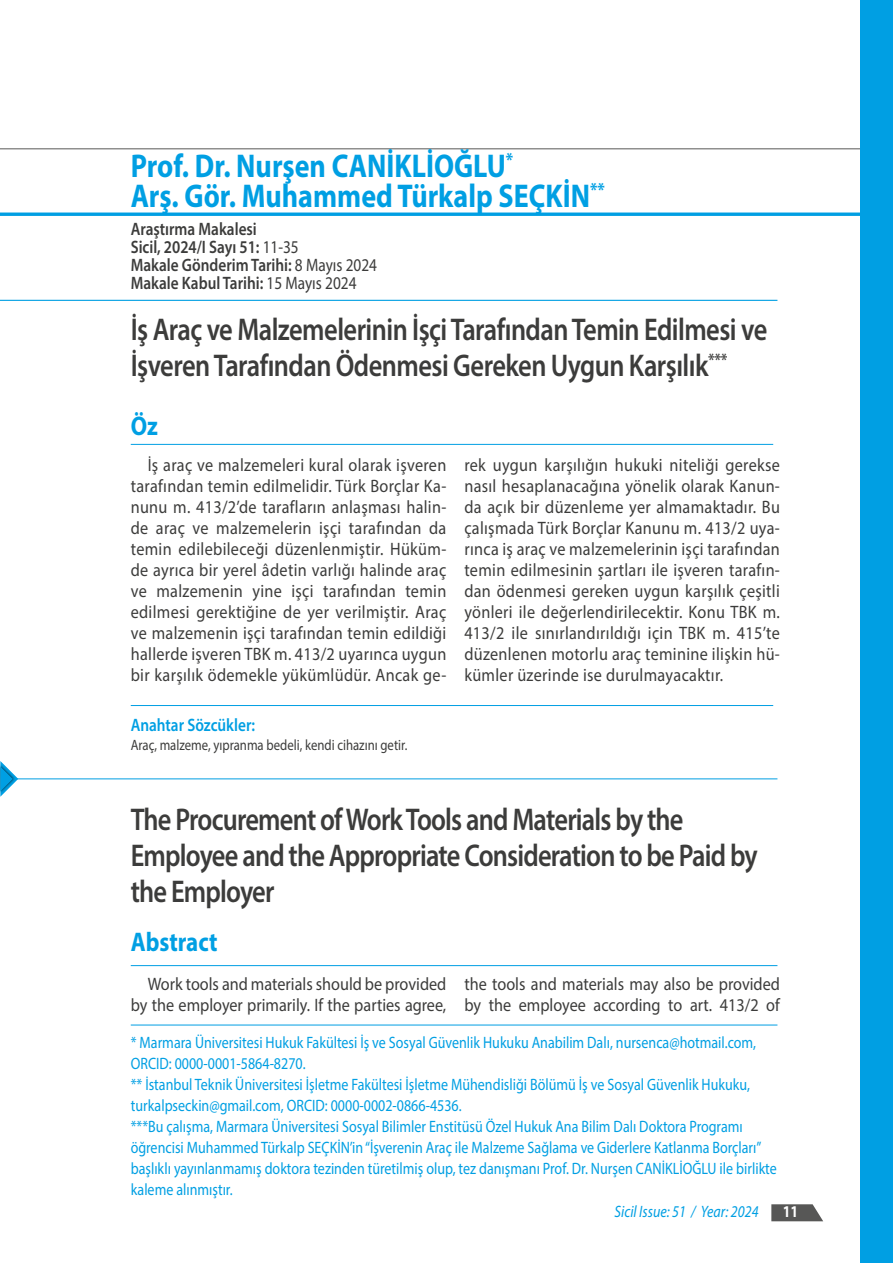
<style>
.page{position:relative;width:893px;height:1263px;background:#fff}
.page>*{position:absolute;margin:0;border:0;box-sizing:border-box;transform-origin:0 0}
.t1{font:700 33px/30px "Myriad Pro";color:#009fe3;scale:.85 1}
.t2{font:600 31.5px/36px "Myriad Pro";letter-spacing:-.03em;color:#3c3c3b;scale:.84 1}
.t3{font:700 27px "Myriad Pro";color:#009fe3;scale:.85 1}
.t4{font:18px/21px "Myriad Pro";color:#3c3c3b;text-align:justify;scale:.9 1}
.t5{font:600 18px/18px "Myriad Pro";color:#3c3c3b;scale:.85 1}
.t6{font:600 18px "Myriad Pro";color:#009fe3;scale:.85 1}
.t7{font:16.5px/21px "Myriad Pro";color:#009fe3;scale:.85 1}
.t8{font:italic 16.5px "Myriad Pro";color:#009fe3;scale:.85 1}
.t9{font:700 16.5px "Myriad Pro";color:#fff;scale:.85 1}
.t10{font:15px "Myriad Pro";color:#3c3c3b;scale:.85 1}
.s1{font-weight:400}
</style>
<div class="page">
<hr style="left:0;top:300px;width:777px;height:1px;background:#009fe3">
<svg style="left:771px;top:1204px;width:52px;height:17px"></svg>
<hr style="left:0;top:149px;width:884px;height:1px;background:#575756">
<hr style="left:0;top:213px;width:893px;height:3px;background:#009fe3">
<hr style="left:131px;top:1025px;width:646px;height:1px;background:#009fe3">
<hr style="left:131px;top:444px;width:642px;height:1px;background:#009fe3">
<hr style="left:131px;top:965px;width:646px;height:1px;background:#009fe3">
<hr style="left:131px;top:705px;width:642px;height:1px;background:#009fe3">
<hr style="left:11px;top:778px;width:766px;height:1px;background:#009fe3">
<svg style="left:0;top:761px;width:18px;height:36px"></svg>
<div style="left:860px;top:0;width:33px;height:1263px;background:#009fe3"></div>
<h1 class="t1" style="left:131px;top:150px;width:559px">Prof. Dr. Nurşen CANİKLİOĞLU<sup>*<br></sup>Arş. Gör. Muhammed Türkalp SEÇKİN<sup>**</sup></h1>
<p class="t5" style="left:131px;top:219px;width:291px">Araştırma Makalesi<br>Sicil, 2024/I Sayı 51: <span class="s1">11-35<br></span>Makale Gönderim Tarihi: <span class="s1">8 Mayıs 2024<br></span>Makale Kabul Tarihi: <span class="s1">15 Mayıs 2024</span></p>
<h2 class="t2" style="left:131px;top:311px;width:759px">İş Araç ve Malzemelerinin İşçi Tarafından Temin Edilmesi ve<br>İşveren Tarafından Ödenmesi Gereken Uygun Karşılık<sup>***</sup></h2>
<h3 class="t3" style="left:131px;top:408px;width:33px">Öz</h3>
<p class="t4" style="left:131px;top:454px;width:352px;text-indent:17px">İş araç ve malzemeleri kural olarak işveren tarafından temin edilmelidir. Türk Borçlar Ka&shy;nunu m. 413/2’de tarafların anlaşması halin&shy;de araç ve malzemelerin işçi tarafından da temin edilebileceği düzenlenmiştir. Hüküm&shy;de ayrıca bir yerel âdetin varlığı halinde araç ve malzemenin yine işçi tarafından temin edilmesi gerektiğine de yer verilmiştir. Araç ve malzemenin işçi tarafından temin edildiği hallerde işveren TBK m. 413/2 uyarınca uygun bir karşılık ödemekle yükümlüdür. Ancak ge-</p>
<p class="t4" style="left:464px;top:454px;width:352px">rek uygun karşılığın hukuki niteliği gerekse nasıl hesaplanacağına yönelik olarak Kanun&shy;da açık bir düzenleme yer almamaktadır. Bu çalışmada Türk Borçlar Kanunu m. 413/2 uya&shy;rınca iş araç ve malzemelerinin işçi tarafından temin edilmesinin şartları ile işveren tarafın&shy;dan ödenmesi gereken uygun karşılık çeşitli yönleri ile değerlendirilecektir. Konu TBK m.<br>413/2 ile sınırlandırıldığı için TBK m. 415’te düzenlenen motorlu araç teminine ilişkin hü&shy;kümler üzerinde ise durulmayacaktır.</p>
<p class="t6" style="left:131px;top:713px;width:148px">Anahtar Sözcükler:</p>
<p class="t10" style="left:131px;top:736px;width:327px">Araç, malzeme, yıpranma bedeli, kendi cihazını getir.</p>
<h2 class="t2" style="left:131px;top:800px;width:748px">The Procurement of Work Tools and Materials by the<br>Employee and the Appropriate Consideration to be Paid by the Employer</h2>
<h3 class="t3" style="left:131px;top:924px;width:104px">Abstract</h3>
<p class="t4" style="left:131px;top:973px;width:352px;line-height:21.5px;text-align:right">Work tools and materials should be provided by the employer primarily. If the parties agree,</p>
<p class="t4" style="left:464px;top:973px;width:352px;line-height:21.5px">the tools and materials may also be provided by the employee according to art. 413/2 of</p>
<p class="t7" style="left:131px;top:1032px;width:762px">* Marmara Üniversitesi Hukuk Fakültesi İş ve Sosyal Güvenlik Hukuku Anabilim Dalı, nursenca@hotmail.com, ORCID: 0000-0001-5864-8270.<br>** İstanbul Teknik Üniversitesi İşletme Fakültesi İşletme Mühendisliği Bölümü İş ve Sosyal Güvenlik Hukuku, turkalpseckin@gmail.com, ORCID: 0000-0002-0866-4536.<br>***Bu çalışma, Marmara Üniversitesi Sosyal Bilimler Enstitüsü Özel Hukuk Ana Bilim Dalı Doktora Programı öğrencisi Muhammed Türkalp SEÇKİN’in “İşverenin Araç ile Malzeme Sağlama ve Giderlere Katlanma Borçları” başlıklı yayınlanmamış doktora tezinden türetilmiş olup, tez danışmanı Prof. Dr. Nurşen CANİKLİOĞLU ile birlikte kaleme alınmıştır.</p>
<p class="t8" style="left:615px;top:1202px;width:171px">Sicil Issue: 51 / Year: 2024</p>
<p class="t9" style="left:783px;top:1201px;width:20px">11</p>
</div>
